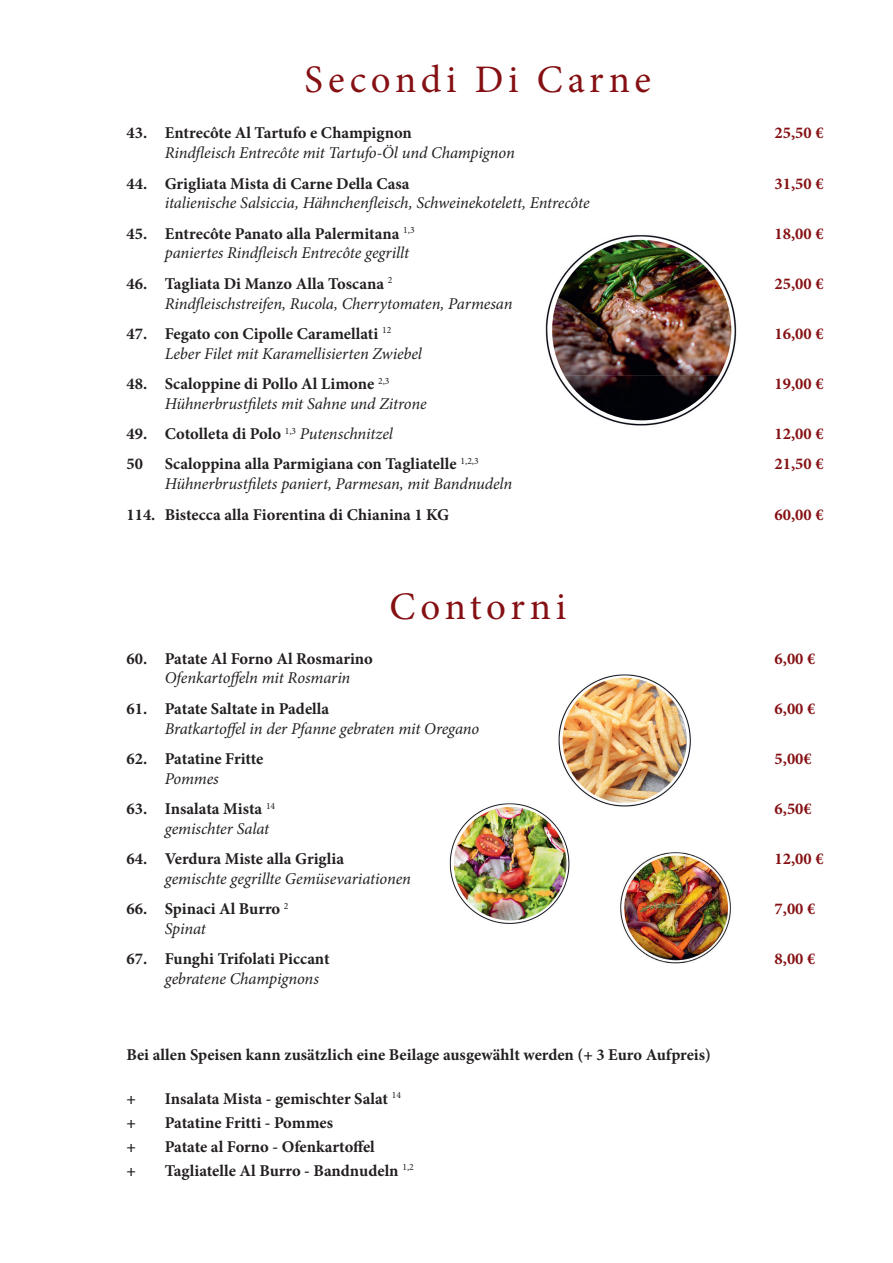
<style>
.page{position:relative;width:893px;height:1263px;background:#fff}
.page>*{position:absolute;margin:0;border:0;box-sizing:border-box;transform-origin:0 0}
.t1{font:39px "Minion Pro";letter-spacing:.12em;color:#851013}
.t2{font:700 16.5px "Minion Pro";color:#231f20}
.t3{font:italic 16.5px "Minion Pro";letter-spacing:-.01em;color:#231f20}
.t4{font:700 16.5px "Minion Pro";color:#851013}
.s1{font-weight:400;font-style:italic}
</style>
<div class="page">
<img style="left:545px;top:235px;width:192px;height:191px">
<img style="left:536px;top:239px;width:184px;height:1px">
<svg style="left:545px;top:289px;width:17px;height:1px"></svg>
<img style="left:545px;top:389px;width:175px;height:1px">
<svg style="left:627px;top:240px;width:14px;height:1px"></svg>
<img style="left:564px;top:375px;width:77px;height:45px">
<img style="left:562px;top:289px;width:158px;height:1px">
<img style="left:553px;top:339px;width:167px;height:1px">
<img style="left:574px;top:389px;width:136px;height:1px">
<img style="left:558px;top:674px;width:133px;height:133px">
<img style="left:558px;top:714px;width:133px;height:1px">
<img style="left:558px;top:764px;width:133px;height:1px">
<img style="left:577px;top:678px;width:47px;height:22px">
<img style="left:568px;top:714px;width:113px;height:1px">
<img style="left:567px;top:764px;width:115px;height:1px">
<img style="left:620px;top:852px;width:111px;height:112px">
<img style="left:615px;top:864px;width:105px;height:1px">
<img style="left:624px;top:856px;width:104px;height:104px;border-radius:52px">
<img style="left:449px;top:803px;width:121px;height:121px">
<img style="left:449px;top:814px;width:121px;height:1px">
<img style="left:449px;top:914px;width:121px;height:1px">
<img style="left:551px;top:803px;width:24px;height:7px">
<img style="left:455px;top:807px;width:55px;height:48px">
<img style="left:483px;top:814px;width:54px;height:1px">
<img style="left:454px;top:864px;width:112px;height:1px">
<img style="left:458px;top:884px;width:100px;height:1px">
<img style="left:484px;top:914px;width:52px;height:1px">
<h1 class="t1" style="left:305px;top:54px;width:348px">Secondi Di Carne</h1>
<p class="t2" style="left:126px;top:122px;width:287px">43. Entrecôte Al Tartufo e Champignon</p>
<p class="t4" style="left:775px;top:122px;width:51px">25,50 €</p>
<p class="t3" style="left:165px;top:142px;width:352px">Rindfleisch Entrecôte mit Tartufo-Öl und Champignon</p>
<p class="t2" style="left:126px;top:172px;width:285px">44. Grigliata Mista di Carne Della Casa</p>
<p class="t4" style="left:775px;top:172px;width:51px">31,50 €</p>
<p class="t3" style="left:165px;top:192px;width:426px">italienische Salsiccia, Hähnchenfleisch, Schweinekotelett, Entrecôte</p>
<p class="t2" style="left:126px;top:222px;width:290px">45. Entrecôte Panato alla Palermitana <sup>1,3</sup></p>
<p class="t4" style="left:775px;top:222px;width:51px">18,00 €</p>
<p class="t3" style="left:165px;top:242px;width:246px">paniertes Rindfleisch Entrecôte gegrillt</p>
<p class="t2" style="left:126px;top:272px;width:267px">46. Tagliata Di Manzo Alla Toscana <sup>2</sup></p>
<p class="t4" style="left:775px;top:272px;width:51px">25,00 €</p>
<p class="t3" style="left:165px;top:292px;width:349px">Rindfleischstreifen, Rucola, Cherrytomaten, Parmesan</p>
<p class="t2" style="left:126px;top:322px;width:266px">47. Fegato con Cipolle Caramellati <sup>12</sup></p>
<p class="t4" style="left:775px;top:322px;width:51px">16,00 €</p>
<p class="t3" style="left:165px;top:342px;width:259px">Leber Filet mit Karamellisierten Zwiebel</p>
<p class="t2" style="left:126px;top:372px;width:264px">48. Scaloppine di Pollo Al Limone <sup>2,3</sup></p>
<p class="t4" style="left:775px;top:372px;width:51px">19,00 €</p>
<p class="t3" style="left:165px;top:392px;width:263px">Hühnerbrustfilets mit Sahne und Zitrone</p>
<p class="t2" style="left:126px;top:422px;width:268px">49. Cotolleta di Polo <sup>1,3</sup> <span class="s1">Putenschnitzel</span></p>
<p class="t4" style="left:775px;top:422px;width:51px">12,00 €</p>
<p class="t2" style="left:126px;top:452px;width:18px">50</p>
<p class="t2" style="left:165px;top:452px;width:315px">Scaloppina alla Parmigiana con Tagliatelle <sup>1,2,3</sup></p>
<p class="t4" style="left:775px;top:452px;width:51px">21,50 €</p>
<p class="t3" style="left:165px;top:473px;width:349px">Hühnerbrustfilets paniert, Parmesan, mit Bandnudeln</p>
<p class="t2" style="left:127px;top:503px;width:324px">114. Bistecca alla Fiorentina di Chianina 1 KG</p>
<p class="t4" style="left:775px;top:503px;width:51px">60,00 €</p>
<h1 class="t1" style="left:389px;top:581px;width:178px">Contorni</h1>
<p class="t2" style="left:126px;top:647px;width:248px">60. Patate Al Forno Al Rosmarino</p>
<p class="t4" style="left:775px;top:647px;width:42px">6,00 €</p>
<p class="t3" style="left:165px;top:667px;width:187px">Ofenkartoffeln mit Rosmarin</p>
<p class="t2" style="left:126px;top:697px;width:204px">61. Patate Saltate in Padella</p>
<p class="t4" style="left:775px;top:697px;width:42px">6,00 €</p>
<p class="t3" style="left:165px;top:717px;width:316px">Bratkartoffel in der Pfanne gebraten mit Oregano</p>
<p class="t2" style="left:126px;top:747px;width:138px">62. Patatine Fritte</p>
<p class="t4" style="left:775px;top:747px;width:39px">5,00€</p>
<p class="t3" style="left:165px;top:767px;width:55px">Pommes</p>
<p class="t2" style="left:126px;top:797px;width:150px">63. Insalata Mista <sup>14</sup></p>
<p class="t4" style="left:775px;top:797px;width:39px">6,50€</p>
<p class="t3" style="left:165px;top:817px;width:106px">gemischter Salat</p>
<p class="t2" style="left:126px;top:847px;width:219px">64. Verdura Miste alla Griglia</p>
<p class="t4" style="left:775px;top:847px;width:51px">12,00 €</p>
<p class="t3" style="left:165px;top:867px;width:248px">gemischte gegrillte Gemüsevariationen</p>
<p class="t2" style="left:126px;top:897px;width:164px">66. Spinaci Al Burro <sup>2</sup></p>
<p class="t4" style="left:775px;top:897px;width:42px">7,00 €</p>
<p class="t3" style="left:165px;top:917px;width:43px">Spinat</p>
<p class="t2" style="left:126px;top:947px;width:205px">67. Funghi Trifolati Piccant</p>
<p class="t4" style="left:775px;top:947px;width:42px">8,00 €</p>
<p class="t3" style="left:165px;top:967px;width:156px">gebratene Champignons</p>
<p class="t2" style="left:127px;top:1043px;width:586px">Bei allen Speisen kann zusätzlich eine Beilage ausgewählt werden (+ 3 Euro Aufpreis)</p>
<p class="t2" style="left:127px;top:1086px;width:11px">+</p>
<p class="t2" style="left:165px;top:1086px;width:238px">Insalata Mista - gemischter Salat <sup>14</sup></p>
<p class="t2" style="left:126px;top:1110px;width:11px">+</p>
<p class="t2" style="left:165px;top:1110px;width:170px">Patatine Fritti - Pommes</p>
<p class="t2" style="left:126px;top:1134px;width:11px">+</p>
<p class="t2" style="left:165px;top:1134px;width:212px">Patate al Forno - Ofenkartoffel</p>
<p class="t2" style="left:126px;top:1158px;width:11px">+</p>
<p class="t2" style="left:165px;top:1158px;width:251px">Tagliatelle Al Burro - Bandnudeln <sup>1,2</sup></p>
</div>
